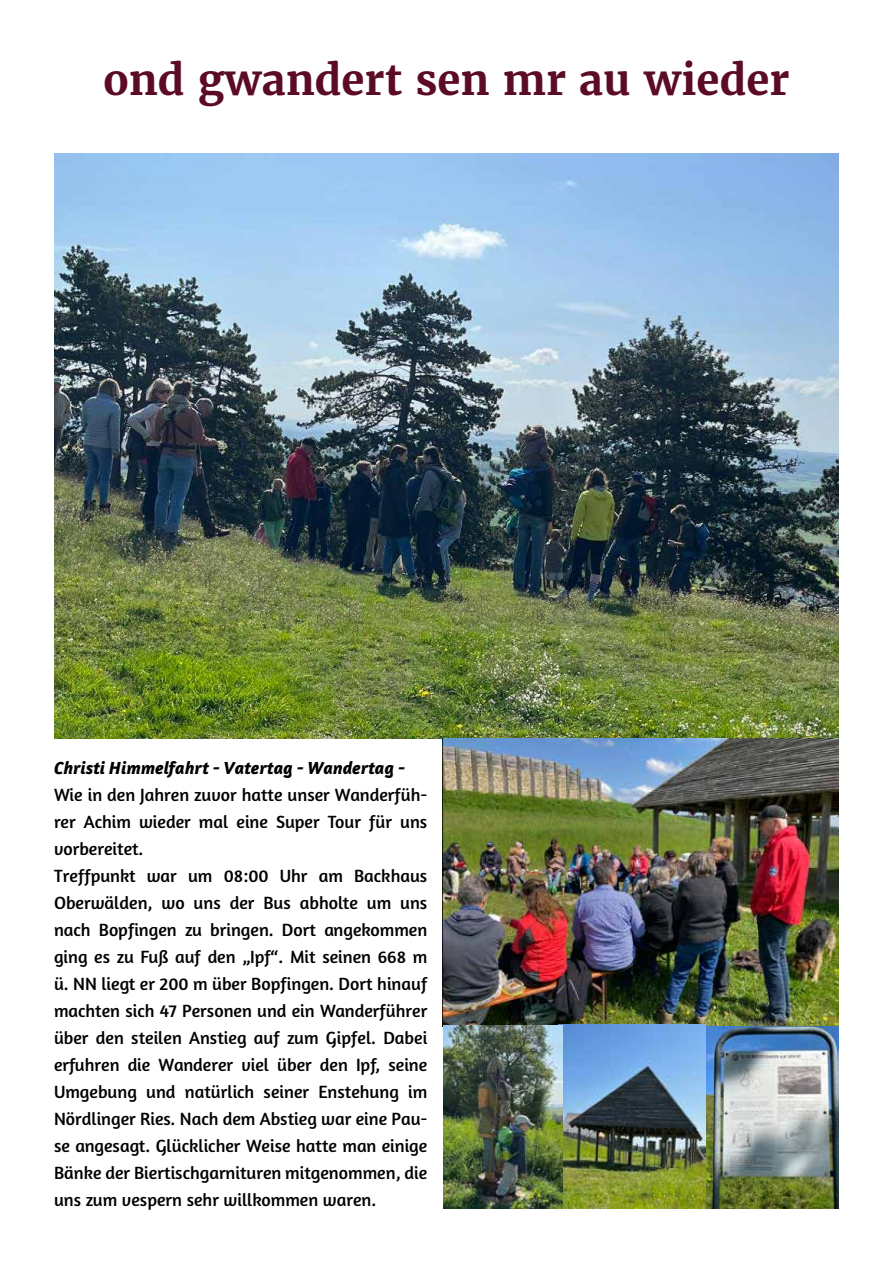
<style>
.page{position:relative;width:893px;height:1263px;background:#fff}
.page>*{position:absolute;margin:0;border:0;box-sizing:border-box;transform-origin:0 0}
.t1{font:700 42px "Merriweather";color:#5b0a27}
.t2{font:18px/27px "Amaranth";color:#000}
.t3{font:italic 700 18px "Amaranth";color:#000}
</style>
<div class="page">
<img style="left:54px;top:153px;width:785px;height:585px">
<img style="left:442px;top:738px;width:397px;height:288px">
<img style="left:706px;top:1026px;width:133px;height:183px">
<img style="left:558px;top:1024px;width:148px;height:185px">
<img style="left:444px;top:1025px;width:119px;height:184px">
<h1 class="t1" style="left:104px;top:53px;width:687px">ond gwandert sen mr au wieder</h1>
<p class="t3" style="left:54px;top:757px;width:353px">Christi Himmelfahrt - Vatertag - Wandertag -</p>
<p class="t2" style="left:54px;top:781px;width:375px">Wie in den Jahren zuvor hatte unser Wanderfüh&shy;rer Achim wieder mal eine Super Tour für uns vorbereitet.<br>Treffpunkt war um 08:00 Uhr am Backhaus Oberwälden, wo uns der Bus abholte um uns nach Bopfingen zu bringen. Dort angekommen ging es zu Fuß auf den „Ipf“. Mit seinen 668 m ü. NN liegt er 200 m über Bopfingen. Dort hinauf machten sich 47 Personen und ein Wanderführer über den steilen Anstieg auf zum Gipfel. Dabei erfuhren die Wanderer viel über den Ipf, seine Umgebung und natürlich seiner Enstehung im Nördlinger Ries. Nach dem Abstieg war eine Pau&shy;se angesagt. Glücklicher Weise hatte man einige Bänke der Biertischgarnituren mitgenommen, die uns zum vespern sehr willkommen waren.</p>
</div>
